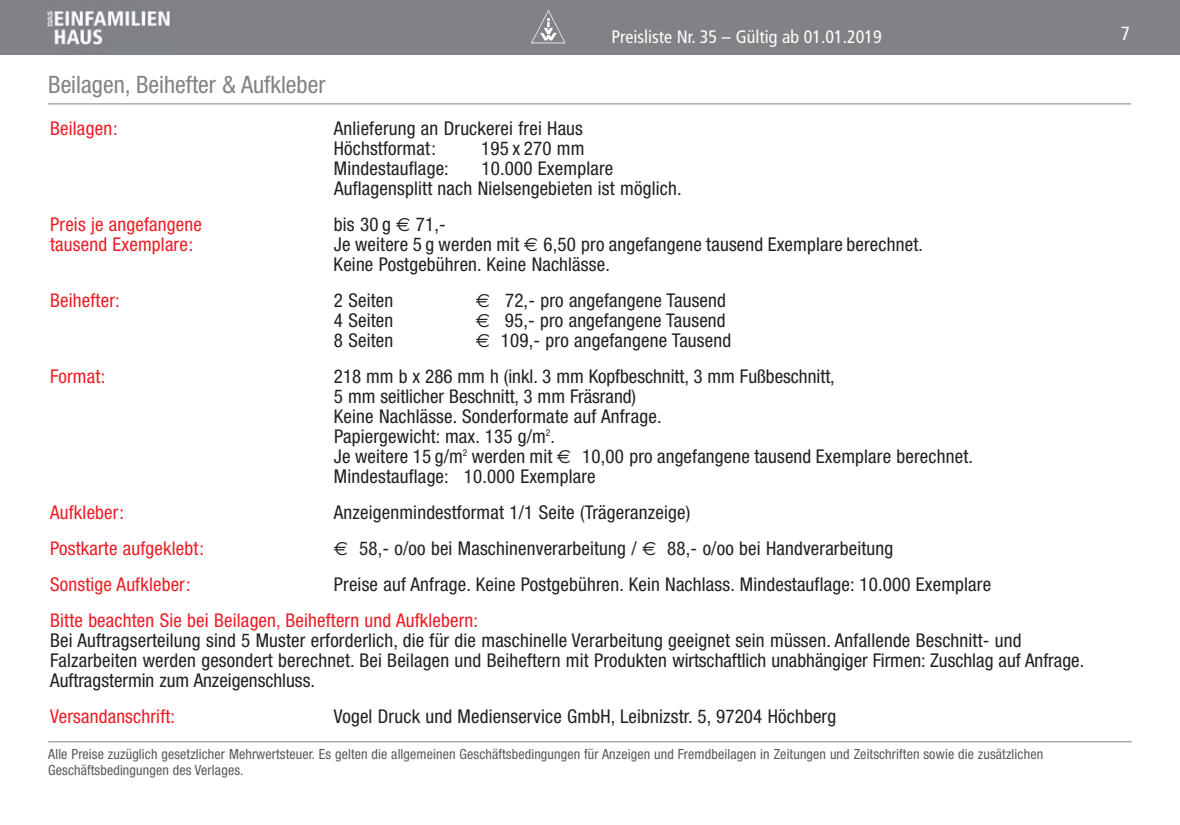
<style>
.page{position:relative;width:1180px;height:825px;background:#fff}
.page>*{position:absolute;margin:0;border:0;box-sizing:border-box;transform-origin:0 0}
.t1{font:condensed 24px "Helvetica Neue";color:#808285}
.t2{font:condensed 19px/20px "Helvetica Neue";letter-spacing:.01em;color:#231f20}
.t3{font:condensed 19px "Helvetica Neue";letter-spacing:.01em;color:#ed1c24}
.t4{font:condensed 19px "Frutiger";color:#fff}
.t5{font:condensed 18px "Frutiger";color:#fff}
.t6{font:condensed 14px/15.6px "Helvetica Neue";letter-spacing:.01em;color:#58595b}
.s1{font-family:"Euro Sans";font-stretch:normal}
.s2{color:#fff}
</style>
<div class="page">
<div style="left:0;top:0;width:1179px;height:55px;background:#808285"></div>
<img style="left:531px;top:10px;width:35px;height:34px">
<img style="left:48px;top:5px;width:122px;height:41px">
<hr style="left:48px;top:103px;width:1082px;height:1px;background:#808285">
<hr style="left:48px;top:741px;width:1083px;height:1px;background:#808285">
<p class="t1" style="left:48px;top:76px;width:279px">Beilagen, Beihefter &amp; Aufkleber</p>
<p class="t3" style="left:50px;top:122px;width:69px">Beilagen:</p>
<p class="t2" style="left:334px;top:120px;width:251px">Anlieferung an Druckerei frei Haus<br>Höchstformat:</p>
<p class="t2" style="left:481px;top:140px;width:105px">195 x 270 mm</p>
<p class="t5" style="left:611px;top:30px;width:272px">Preisliste Nr. 35 – Gültig ab 01.01.2019</p>
<p class="t4" style="left:1120px;top:26px;width:11px">7</p>
<p class="t2" style="left:334px;top:160px;width:116px">Mindestauflage:</p>
<p class="t2" style="left:334px;top:160px;width:349px;text-indent:147px">10.000 Exemplare<br>Auflagensplitt nach Nielsengebieten ist möglich.</p>
<p class="t3" style="left:50px;top:218px;width:153px">Preis je angefangene</p>
<p class="t2" style="left:334px;top:216px;width:113px">bis 30 g <span class="s1">€</span> 71,-</p>
<p class="t3" style="left:50px;top:238px;width:145px">tausend Exemplare:</p>
<p class="t2" style="left:333px;top:236px;width:591px">Je weitere 5 g werden mit <span class="s1">€</span> 6,50 pro angefangene tausend Exemplare berechnet.<br>Keine Postgebühren. Keine Nachlässe.</p>
<p class="t3" style="left:50px;top:294px;width:71px">Beihefter:</p>
<p class="t2" style="left:334px;top:292px;width:61px">2 Seiten</p>
<p class="t2" style="left:475px;top:292px;width:252px"><span class="s1">€</span> <span class="s2">1</span>72,- pro angefangene Tausend</p>
<p class="t2" style="left:334px;top:312px;width:61px">4 Seiten</p>
<p class="t2" style="left:475px;top:312px;width:251px"><span class="s1">€</span> <span class="s2">1</span>95,- pro angefangene Tausend</p>
<p class="t2" style="left:334px;top:332px;width:61px">8 Seiten</p>
<p class="t2" style="left:475px;top:332px;width:257px"><span class="s1">€</span> 109,- pro angefangene Tausend</p>
<p class="t3" style="left:50px;top:370px;width:57px">Format:</p>
<p class="t2" style="left:334px;top:368px;width:640px">218 mm b x 286 mm h (inkl. 3 mm Kopfbeschnitt, 3 mm Fußbeschnitt,<br>5 mm seitlicher Beschnitt, 3 mm Fräsrand)<br>Keine Nachlässe. Sonderformate auf Anfrage.<br>Papiergewicht: max. 135 g/m<sup>2</sup>.<br>Je weitere 15 g/m<sup>2</sup> werden mit <span class="s1">€</span> 10,00 pro angefangene tausend Exemplare berechnet.<br>Mindestauflage: 10.000 Exemplare</p>
<p class="t3" style="left:50px;top:506px;width:75px">Aufkleber:</p>
<p class="t2" style="left:334px;top:504px;width:358px">Anzeigenmindestformat 1/1 Seite (Trägeranzeige)</p>
<p class="t3" style="left:50px;top:542px;width:155px">Postkarte aufgeklebt:</p>
<p class="t2" style="left:334px;top:540px;width:561px"><span class="s1">€</span> 58,- o/oo bei Maschinenverarbeitung / <span class="s1">€</span> 88,- o/oo bei Handverarbeitung</p>
<p class="t3" style="left:50px;top:578px;width:142px">Sonstige Aufkleber:</p>
<p class="t2" style="left:334px;top:576px;width:658px">Preise auf Anfrage. Keine Postgebühren. Kein Nachlass. Mindestauflage: 10.000 Exemplare</p>
<p class="t3" style="left:50px;top:614px;width:429px">Bitte beachten Sie bei Beilagen, Beiheftern und Aufklebern:</p>
<p class="t2" style="left:50px;top:632px;width:1035px">Bei Auftragserteilung sind 5 Muster erforderlich, die für die maschinelle Verarbeitung geeignet sein müssen. Anfallende Beschnitt- und<br>Falzarbeiten werden gesondert berechnet. Bei Beilagen und Beiheftern mit Produkten wirtschaftlich unabhängiger Firmen: Zuschlag auf Anfrage.<br>Auftragstermin zum Anzeigenschluss.</p>
<p class="t3" style="left:50px;top:710px;width:126px">Versandanschrift:</p>
<p class="t2" style="left:334px;top:708px;width:504px">Vogel Druck und Medienservice GmbH, Leibnizstr. 5, 97204 Höchberg</p>
<p class="t6" style="left:48px;top:748px;width:996px">Alle Preise zuzüglich gesetzlicher Mehrwertsteuer. Es gelten die allgemeinen Geschäftsbedingungen für Anzeigen und Fremdbeilagen in Zeitungen und Zeitschriften sowie die zusätzlichen<br>Geschäftsbedingungen des Verlages.</p>
</div>
